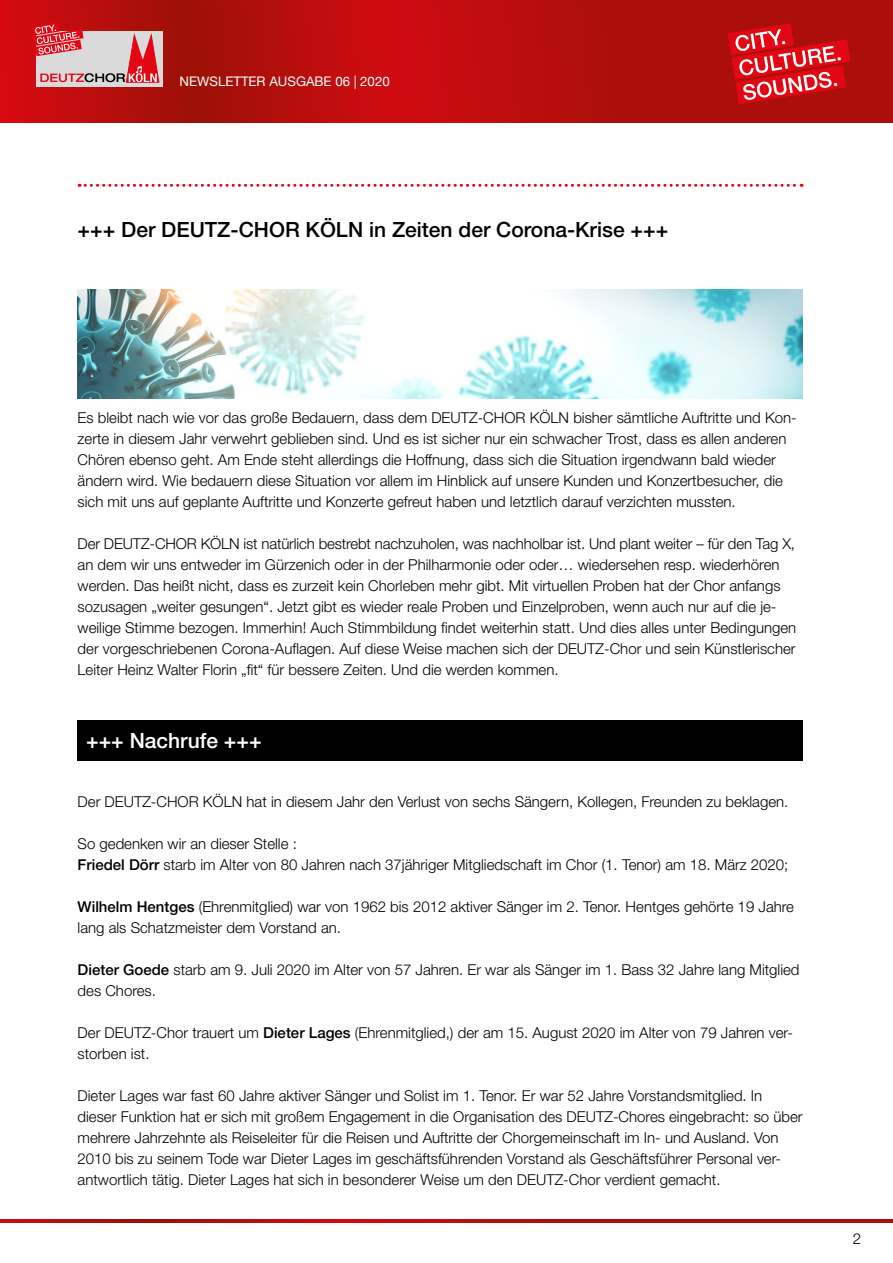
<style>
.page{position:relative;width:893px;height:1263px;background:#fff}
.page>*{position:absolute;margin:0;border:0;box-sizing:border-box;transform-origin:0 0}
.Einf__Abs{font:500 21px "Helvetica Neue LT Std";color:#000}
.Einf__Abs-2{font:500 21px "Helvetica Neue LT Std";color:#fff}
.Einf__Abs-3{font:300 15px/21px "Helvetica Neue LT Std";color:#000}
.t1{font:13.2px "Helvetica Neue";color:#fff}
.s1{font-weight:500}
</style>
<div class="page">
<svg style="left:0;top:0;width:893px;height:122px;background:#b60d0b"></svg>
<svg style="left:728px;top:23px;width:122px;height:81px;background:#d32d32"></svg>
<svg style="left:0;top:1219px;width:893px;height:3px;background:#b30e0a"></svg>
<svg style="left:79px;top:184px;width:723px;height:3px"></svg>
<div style="left:37px;top:31px;width:126px;height:56px;background:#dadada"></div>
<svg style="left:32px;top:22px;width:127px;height:61px"></svg>
<img style="left:78px;top:289px;width:725px;height:109px">
<div style="left:78px;top:720px;width:725px;height:40px;background:#000"></div>
<p class="t1" style="left:180px;top:72px;width:211px">NEWSLETTER AUSGABE 06 | 2020</p>
<p class="Einf__Abs" style="left:78px;top:217px;width:592px">+++ Der DEUTZ-CHOR KÖLN in Zeiten der Corona-Krise +++</p>
<p class="Einf__Abs-3" style="left:78px;top:407px;width:721px">Es bleibt nach wie vor das große Bedauern, dass dem DEUTZ-CHOR KÖLN bisher sämtliche Auftritte und Kon&shy;zerte in diesem Jahr verwehrt geblieben sind. Und es ist sicher nur ein schwacher Trost, dass es allen anderen Chören ebenso geht. Am Ende steht allerdings die Hoffnung, dass sich die Situation irgendwann bald wieder ändern wird. Wie bedauern diese Situation vor allem im Hinblick auf unsere Kunden und Konzertbesucher, die sich mit uns auf geplante Auftritte und Konzerte gefreut haben und letztlich darauf verzichten mussten.</p>
<p class="Einf__Abs-3" style="left:78px;top:533px;width:720px">Der DEUTZ-CHOR KÖLN ist natürlich bestrebt nachzuholen, was nachholbar ist. Und plant weiter – für den Tag X, an dem wir uns entweder im Gürzenich oder in der Philharmonie oder oder… wiedersehen resp. wiederhören werden. Das heißt nicht, dass es zurzeit kein Chorleben mehr gibt. Mit virtuellen Proben hat der Chor anfangs sozusagen „weiter gesungen“. Jetzt gibt es wieder reale Proben und Einzelproben, wenn auch nur auf die je&shy;weilige Stimme bezogen. Immerhin! Auch Stimmbildung findet weiterhin statt. Und dies alles unter Bedingungen der vorgeschriebenen Corona-Auflagen. Auf diese Weise machen sich der DEUTZ-Chor und sein Künstlerischer Leiter Heinz Walter Florin „fit“ für bessere Zeiten. Und die werden kommen.</p>
<p class="Einf__Abs-2" style="left:86px;top:728px;width:177px">+++ Nachrufe +++</p>
<p class="Einf__Abs-3" style="left:78px;top:791px;width:712px">Der DEUTZ-CHOR KÖLN hat in diesem Jahr den Verlust von sechs Sängern, Kollegen, Freunden zu beklagen.</p>
<p class="Einf__Abs-3" style="left:78px;top:833px;width:221px">So gedenken wir an dieser Stelle :</p>
<p class="Einf__Abs-3" style="left:78px;top:854px;width:712px"><span class="s1">Friedel Dörr</span> starb im Alter von 80 Jahren nach 37jähriger Mitgliedschaft im Chor (1. Tenor) am 18. März 2020;</p>
<p class="Einf__Abs-3" style="left:78px;top:896px;width:718px"><span class="s1">Wilhelm Hentges</span> (Ehrenmitglied) war von 1962 bis 2012 aktiver Sänger im 2. Tenor. Hentges gehörte 19 Jahre lang als Schatzmeister dem Vorstand an.</p>
<p class="Einf__Abs-3" style="left:78px;top:959px;width:723px"><span class="s1">Dieter Goede</span> starb am 9. Juli 2020 im Alter von 57 Jahren. Er war als Sänger im 1. Bass 32 Jahre lang Mitglied des Chores.</p>
<p class="Einf__Abs-3" style="left:78px;top:1022px;width:717px">Der DEUTZ-Chor trauert um <span class="s1">Dieter Lages</span> (Ehrenmitglied,) der am 15. August 2020 im Alter von 79 Jahren ver&shy;storben ist.</p>
<p class="Einf__Abs-3" style="left:78px;top:1085px;width:726px">Dieter Lages war fast 60 Jahre aktiver Sänger und Solist im 1. Tenor. Er war 52 Jahre Vorstandsmitglied. In dieser Funktion hat er sich mit großem Engagement in die Organisation des DEUTZ-Chores eingebracht: so über mehrere Jahrzehnte als Reiseleiter für die Reisen und Auftritte der Chorgemeinschaft im In- und Ausland. Von 2010 bis zu seinem Tode war Dieter Lages im geschäftsführenden Vorstand als Geschäftsführer Personal ver&shy;antwortlich tätig. Dieter Lages hat sich in besonderer Weise um den DEUTZ-Chor verdient gemacht.</p>
<p class="Einf__Abs-3" style="left:853px;top:1227px;width:10px">2</p>
</div>
